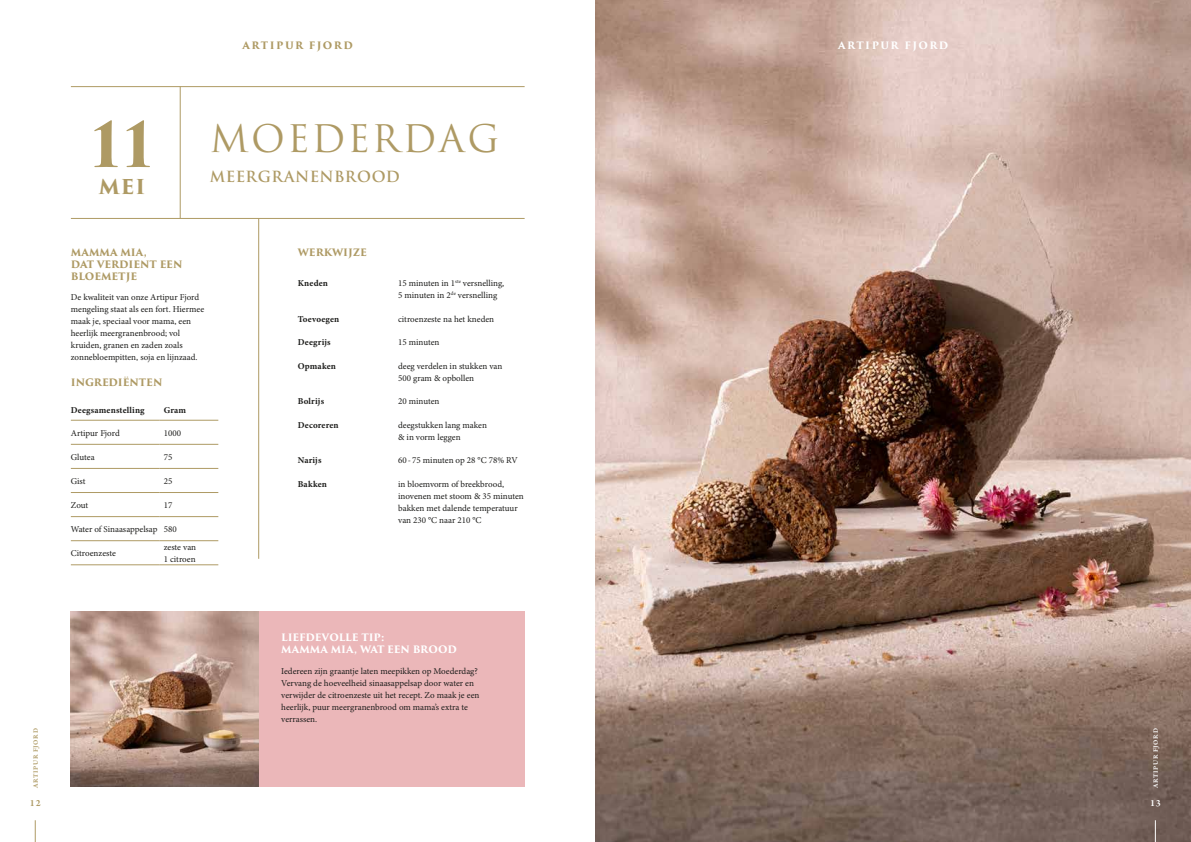
<style>
.page{position:relative;width:1191px;height:842px;background:#fff}
.page>*{position:absolute;margin:0;border:0;box-sizing:border-box;transform-origin:0 0}
.t1{font:700 60px "Trajan Pro 3";color:#ae9a64}
.t2{font:37px "Trajan Pro 3";letter-spacing:.06em;color:#ae9a64}
.t3{font:700 20px "Trajan Pro 3";color:#ae9a64}
.t4{font:600 15px "Trajan Pro 3";letter-spacing:.03em;color:#ae9a64}
.t5{font:700 10px/12px "Trajan Pro 3";letter-spacing:-.005em;color:#ae9a64}
.t6{font:700 10px/12px "Trajan Pro 3";color:#fff}
.t7{font:700 10px "Trajan Pro 3";letter-spacing:.145em;color:#ae9a64}
.t8{font:700 10px "Trajan Pro 3";letter-spacing:.145em;color:#fff}
.t9{font:600 10px "Arno Pro";color:#ae9a64}
.t10{font:600 10px "Arno Pro";color:#fff}
.t11{font:9px/12px "Minion Pro";color:#1d1d1b}
.t12{font:700 9px "Minion Pro";letter-spacing:.02em;color:#1d1d1b}
.t13{font:600 7px "Arno Pro";letter-spacing:.1em;color:#ae9a64}
.t14{font:600 7px "Arno Pro";letter-spacing:.1em;color:#fff}
</style>
<div class="page">
<hr style="left:71px;top:420px;width:89px;height:1px;background:#ae9a64">
<hr style="left:160px;top:420px;width:58px;height:1px;background:#ae9a64">
<hr style="left:71px;top:444px;width:89px;height:1px;background:#ae9a64">
<hr style="left:160px;top:444px;width:58px;height:1px;background:#ae9a64">
<hr style="left:71px;top:468px;width:89px;height:1px;background:#ae9a64">
<hr style="left:160px;top:468px;width:58px;height:1px;background:#ae9a64">
<hr style="left:71px;top:492px;width:89px;height:1px;background:#ae9a64">
<hr style="left:160px;top:492px;width:58px;height:1px;background:#ae9a64">
<hr style="left:71px;top:516px;width:89px;height:1px;background:#ae9a64">
<hr style="left:160px;top:516px;width:58px;height:1px;background:#ae9a64">
<hr style="left:71px;top:540px;width:89px;height:1px;background:#ae9a64">
<hr style="left:160px;top:540px;width:58px;height:1px;background:#ae9a64">
<hr style="left:71px;top:565px;width:89px;height:1px;background:#ae9a64">
<hr style="left:160px;top:565px;width:58px;height:1px;background:#ae9a64">
<img style="left:595px;top:0;width:596px;height:842px">
<hr style="left:180px;top:86px;width:1px;height:132px;background:#ae9a64">
<hr style="left:71px;top:218px;width:453px;height:1px;background:#ae9a64">
<hr style="left:71px;top:86px;width:453px;height:1px;background:#ae9a64">
<hr style="left:258px;top:219px;width:1px;height:340px;background:#ae9a64">
<div style="left:258px;top:611px;width:266px;height:176px;background:#ebb7b9"></div>
<img style="left:71px;top:611px;width:188px;height:176px">
<svg style="left:35px;top:820px;width:1px;height:22px"></svg>
<svg style="left:1155px;top:820px;width:1px;height:22px"></svg>
<p class="t13" style="left:32px;top:788px;width:61px;rotate:-90deg">ARTIPUR FJORD</p>
<p class="t9" style="left:30px;top:797px;width:12px">12</p>
<h1 class="t1" style="left:92px;top:101px;width:61px">11</h1>
<h3 class="t3" style="left:99px;top:172px;width:48px">MEI</h3>
<p class="t7" style="left:243px;top:38px;width:112px">ARTIPUR FJORD</p>
<p class="t8" style="left:838px;top:38px;width:112px">ARTIPUR FJORD</p>
<h2 class="t2" style="left:210px;top:113px;width:291px">MOEDERDAG</h2>
<h3 class="t4" style="left:210px;top:166px;width:192px">MEERGRANENBROOD</h3>
<p class="t5" style="left:71px;top:246px;width:113px">MAMMA MIA,<br>DAT VERDIENT EEN<br>BLOEMETJE</p>
<p class="t11" style="left:71px;top:291px;width:135px">De kwaliteit van onze Artipur Fjord mengeling staat als een fort. Hiermee maak je, speciaal voor mama, een heerlijk meergranenbrood; vol kruiden, granen en zaden zoals zonnebloempitten, soja en lijnzaad.</p>
<p class="t5" style="left:71px;top:377px;width:93px">INGREDIËNTEN</p>
<p class="t12" style="left:71px;top:403px;width:75px">Deegsamenstelling</p>
<p class="t12" style="left:164px;top:403px;width:24px">Gram</p>
<p class="t11" style="left:71px;top:427px;width:50px">Artipur Fjord</p>
<p class="t11" style="left:164px;top:427px;width:19px">1000</p>
<p class="t11" style="left:71px;top:451px;width:25px">Glutea</p>
<p class="t11" style="left:164px;top:451px;width:10px">75</p>
<p class="t11" style="left:71px;top:475px;width:16px">Gist</p>
<p class="t11" style="left:164px;top:475px;width:10px">25</p>
<p class="t11" style="left:71px;top:499px;width:19px">Zout</p>
<p class="t11" style="left:164px;top:499px;width:10px">17</p>
<p class="t11" style="left:71px;top:523px;width:107px">Water of Sinaasappelsap 580</p>
<p class="t11" style="left:71px;top:547px;width:47px">Citroenzeste</p>
<p class="t11" style="left:164px;top:541px;width:34px">zeste van<br>1 citroen</p>
<p class="t5" style="left:298px;top:246px;width:71px">WERKWIJZE</p>
<p class="t12" style="left:298px;top:277px;width:32px">Kneden</p>
<p class="t11" style="left:398px;top:277px;width:108px">15 minuten in 1<sup>ste</sup> versnelling,<br>5 minuten in 2<sup>de</sup> versnelling</p>
<p class="t12" style="left:298px;top:312px;width:43px">Toevoegen</p>
<p class="t11" style="left:398px;top:313px;width:97px">citroenzeste na het kneden</p>
<p class="t12" style="left:298px;top:336px;width:34px">Deegrijs</p>
<p class="t11" style="left:398px;top:336px;width:43px">15 minuten</p>
<p class="t12" style="left:298px;top:360px;width:40px">Opmaken</p>
<p class="t11" style="left:398px;top:360px;width:106px">deeg verdelen in stukken van<br>500 gram &amp; opbollen</p>
<p class="t12" style="left:298px;top:395px;width:28px">Bolrijs</p>
<p class="t11" style="left:398px;top:395px;width:43px">20 minuten</p>
<p class="t12" style="left:298px;top:419px;width:42px">Decoreren</p>
<p class="t11" style="left:398px;top:419px;width:90px">deegstukken lang maken &amp; in vorm leggen</p>
<p class="t12" style="left:298px;top:454px;width:25px">Narijs</p>
<p class="t11" style="left:398px;top:455px;width:121px">60- 75 minuten op 28 °C 78% RV</p>
<p class="t12" style="left:298px;top:478px;width:31px">Bakken</p>
<p class="t11" style="left:398px;top:478px;width:127px">in bloemvorm of breekbrood, inovenen met stoom &amp; 35 minuten bakken met dalende temperatuur van 230 °C naar 210 °C</p>
<p class="t6" style="left:281px;top:632px;width:177px">LIEFDEVOLLE TIP:<br>MAMMA MIA, WAT EEN BROOD</p>
<p class="t11" style="left:281px;top:665px;width:200px">Iedereen zijn graantje laten meepikken op Moederdag?<br>Vervang de hoeveelheid sinaasappelsap door water en verwijder de citroenzeste uit het recept. Zo maak je een heerlijk, puur meergranenbrood om mama’s extra te verrassen.</p>
<p class="t14" style="left:1151px;top:788px;width:61px;rotate:-90deg">ARTIPUR FJORD</p>
<p class="t10" style="left:1150px;top:797px;width:12px">13</p>
</div>
